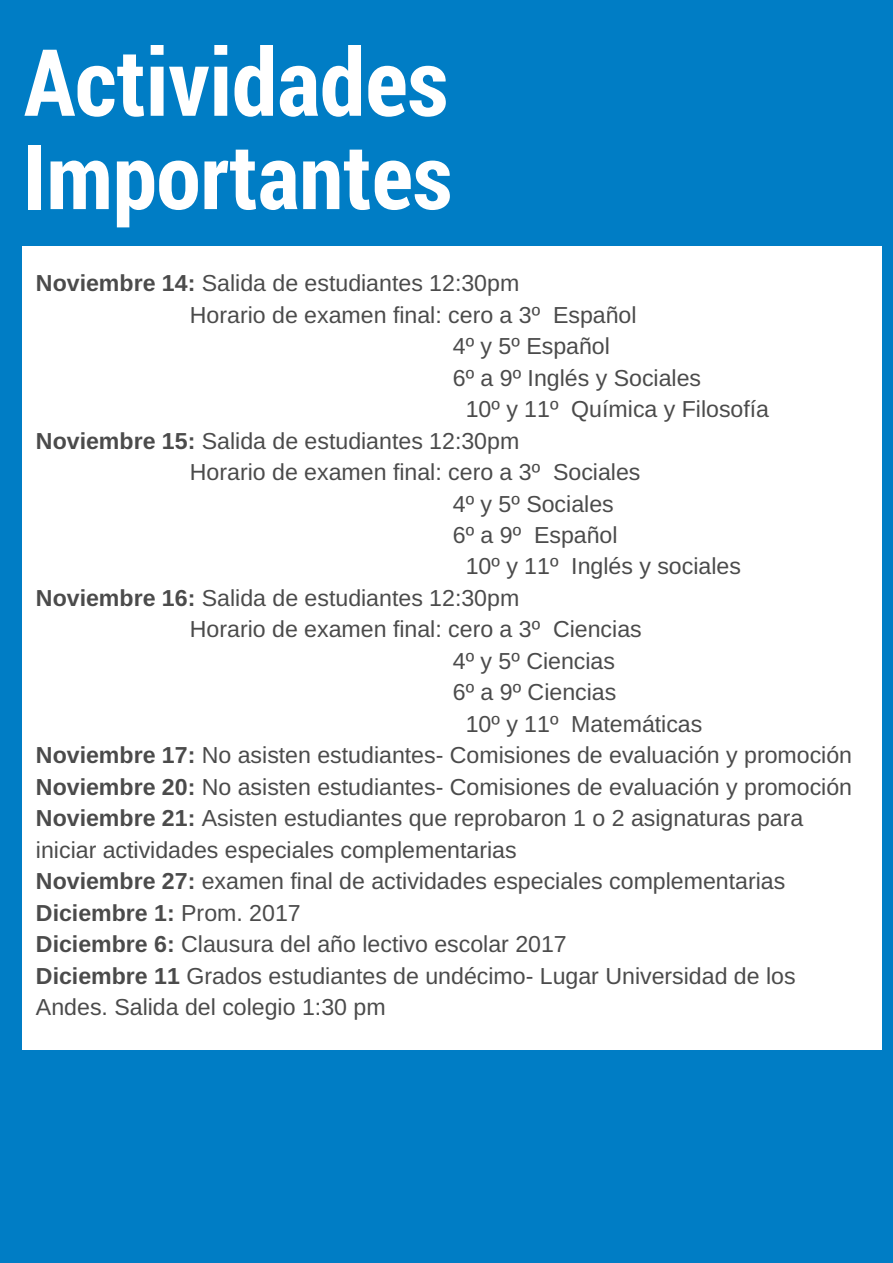
<style>
.page{position:relative;width:893px;height:1263px;background:#fff}
.page>*{position:absolute;margin:0;border:0;box-sizing:border-box;transform-origin:0 0}
.t1{font:700 93px "Roboto Condensed";color:#fff}
.t2{font:700 90.15px "Roboto Condensed";color:#fff}
.t3{font:23.1px "Arimo";color:#4b4b4b}
.t4{font:700 23.1px "Arimo";color:#4b4b4b}
.s1{font-weight:700}
.s2{font-weight:400}
</style>
<div class="page">
<div style="left:0;top:0;width:892px;height:1262px;background:#007dc5"></div>
<div style="left:22px;top:246px;width:859px;height:804px;background:#fff"></div>
<h1 class="t1" style="left:24px;top:18px;width:426px">Actividades</h1>
<h2 class="t2" style="left:23px;top:115px;width:430px">Importantes</h2>
<p class="t3" style="left:36px;top:270px;width:485px"><span class="s1">Noviembre 14:</span> Salida de estudiantes 12:30pm</p>
<p class="t3" style="left:190px;top:302px;width:448px">Horario de examen final: cero a 3º Español</p>
<p class="t3" style="left:453px;top:333px;width:158px">4º y 5º Español</p>
<p class="t3" style="left:453px;top:365px;width:250px">6º a 9º Inglés y Sociales</p>
<p class="t3" style="left:465px;top:396px;width:305px">10º y 11º Química y Filosofía</p>
<p class="t3" style="left:36px;top:428px;width:485px"><span class="s1">Noviembre 15:</span> Salida de estudiantes 12:30pm</p>
<p class="t3" style="left:190px;top:459px;width:452px">Horario de examen final: cero a 3º Sociales</p>
<p class="t3" style="left:453px;top:491px;width:162px">4º y 5º Sociales</p>
<p class="t3" style="left:453px;top:522px;width:166px">6º a 9º Español</p>
<p class="t3" style="left:465px;top:553px;width:277px">10º y 11º Inglés y sociales</p>
<p class="t3" style="left:36px;top:585px;width:485px"><span class="s1">Noviembre 16:</span> Salida de estudiantes 12:30pm</p>
<p class="t3" style="left:190px;top:616px;width:453px">Horario de examen final: cero a 3º Ciencias</p>
<p class="t3" style="left:453px;top:648px;width:164px">4º y 5º Ciencias</p>
<p class="t3" style="left:453px;top:679px;width:165px">6º a 9º Ciencias</p>
<p class="t3" style="left:465px;top:711px;width:238px">10º y 11º Matemáticas</p>
<p class="t3" style="left:36px;top:742px;width:817px"><span class="s1">Noviembre 17:</span> No asisten estudiantes- Comisiones de evaluación y promoción</p>
<p class="t3" style="left:36px;top:774px;width:817px"><span class="s1">Noviembre 20:</span> No asisten estudiantes- Comisiones de evaluación y promoción</p>
<p class="t3" style="left:36px;top:805px;width:768px"><span class="s1">Noviembre 21:</span> Asisten estudiantes que reprobaron 1 o 2 asignaturas para</p>
<p class="t3" style="left:36px;top:837px;width:482px">iniciar actividades especiales complementarias</p>
<p class="t3" style="left:36px;top:868px;width:750px"><span class="s1">Noviembre 27:</span> examen final de actividades especiales complementarias</p>
<p class="t4" style="left:36px;top:900px;width:266px">Diciembre 1: <span class="s2">Prom. 2017</span></p>
<p class="t3" style="left:36px;top:931px;width:532px"><span class="s1">Diciembre 6:</span> Clausura del año lectivo escolar 2017</p>
<p class="t3" style="left:36px;top:963px;width:761px"><span class="s1">Diciembre 11</span> Grados estudiantes de undécimo- Lugar Universidad de los</p>
<p class="t3" style="left:36px;top:994px;width:351px">Andes. Salida del colegio 1:30 pm</p>
</div>
